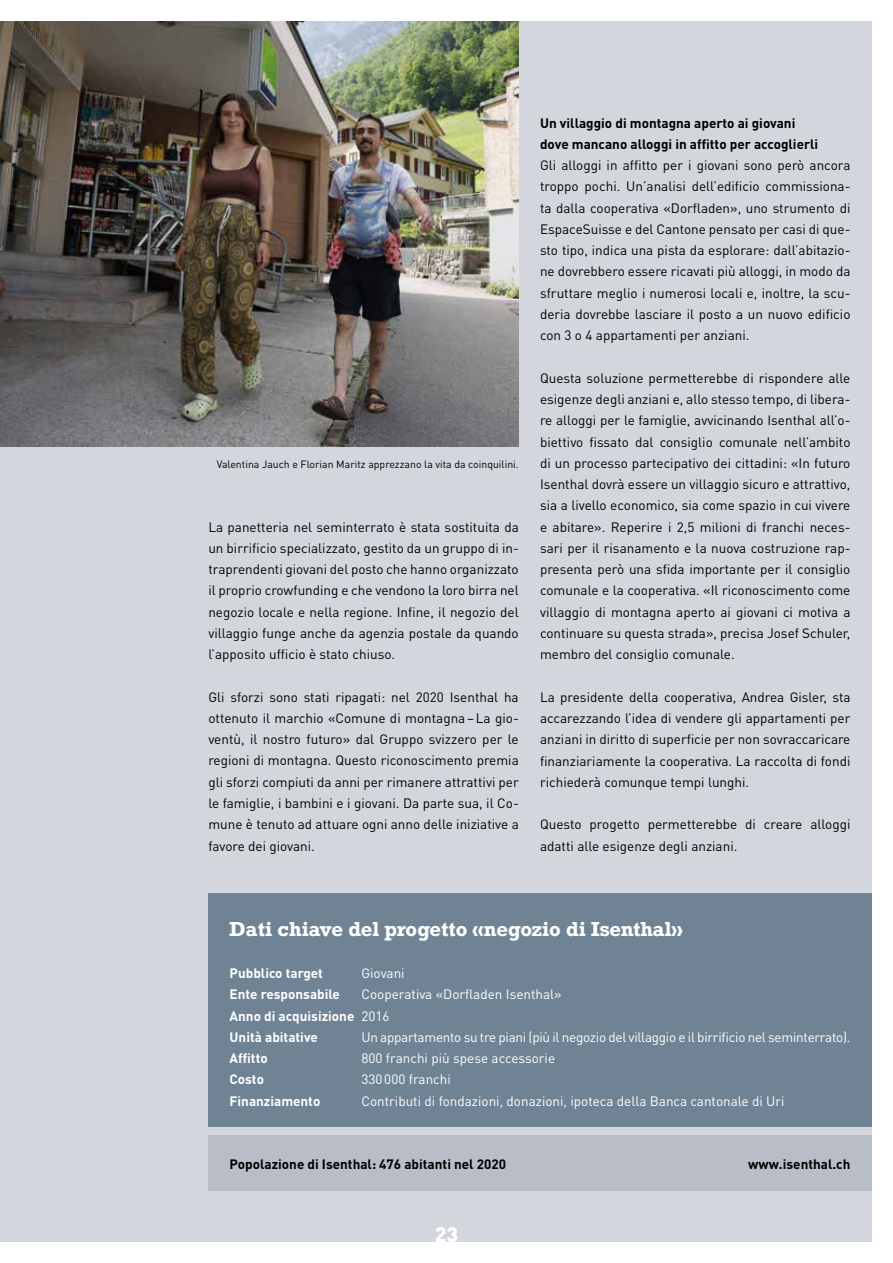
<style>
.page{position:relative;width:893px;height:1263px;background:#fff}
.page>*{position:absolute;margin:0;border:0;box-sizing:border-box;transform-origin:0 0}
.t1{font:900 21px "DINOT";color:#fff}
.t2{font:700 19.05px "Rockwell";color:#fff}
.t3{font:13.5px/21.3px "DINOT";color:#000;text-align:justify}
.t4{font:13.5px/21.3px "DINOT";color:#fff}
.t5{font:700 13.5px/21.3px "DINOT";color:#000}
.t6{font:13.5px "DINOT";letter-spacing:-.02em;color:#fff}
.t7{font:700 13.5px "DINOT";color:#fff}
.t8{font:10.5px "DINOT";color:#000}
.s1{font-weight:700}
</style>
<div class="page">
<div style="left:0;top:21px;width:872px;height:1221px;background:#d4d6dd"></div>
<div style="left:208px;top:893px;width:664px;height:234px;background:#708395"></div>
<div style="left:208px;top:1135px;width:664px;height:56px;background:#b8bdc7"></div>
<img style="left:0;top:21px;width:519px;height:425px">
<p class="t8" style="left:217px;top:457px;width:304px">Valentina Jauch e Florian Maritz apprezzano la vita da coinquilini.</p>
<p class="t3" style="left:208px;top:515px;width:312px">La panetteria nel seminterrato è stata sostituita da un birrificio specializzato, gestito da un gruppo di in&shy;traprendenti giovani del posto che hanno organizzato il proprio crowfunding e che vendono la loro birra nel negozio locale e nella regione. Infine, il negozio del villaggio funge anche da agenzia postale da quando l’apposito ufficio è stato chiuso.</p>
<p class="t3" style="left:208px;top:686px;width:312px">Gli sforzi sono stati ripagati: nel 2020 Isenthal ha ottenuto il marchio «Comune di montagna–La gio&shy;ventù, il nostro futuro» dal Gruppo svizzero per le regioni di montagna. Questo riconoscimento premia gli sforzi compiuti da anni per rimanere attrattivi per le famiglie, i bambini e i giovani. Da parte sua, il Co&shy;mune è tenuto ad attuare ogni anno delle iniziative a favore dei giovani.</p>
<p class="t5" style="left:540px;top:112px;width:280px">Un villaggio di montagna aperto ai giovani dove mancano alloggi in affitto per accoglierli</p>
<p class="t3" style="left:540px;top:154px;width:312px">Gli alloggi in affitto per i giovani sono però ancora troppo pochi. Un’analisi dell’edificio commissiona&shy;ta dalla cooperativa «Dorfladen», uno strumento di EspaceSuisse e del Cantone pensato per casi di que&shy;sto tipo, indica una pista da esplorare: dall’abitazio&shy;ne dovrebbero essere ricavati più alloggi, in modo da sfruttare meglio i numerosi locali e, inoltre, la scu&shy;deria dovrebbe lasciare il posto a un nuovo edificio con 3 o 4 appartamenti per anziani.</p>
<p class="t3" style="left:540px;top:367px;width:312px">Questa soluzione permetterebbe di rispondere alle esigenze degli anziani e, allo stesso tempo, di libera&shy;re alloggi per le famiglie, avvicinando Isenthal all’o&shy;biettivo fissato dal consiglio comunale nell’ambito di un processo partecipativo dei cittadini: «In futuro Isenthal dovrà essere un villaggio sicuro e attrattivo, sia a livello economico, sia come spazio in cui vivere e abitare». Reperire i 2,5 milioni di franchi neces&shy;sari per il risanamento e la nuova costruzione rap&shy;presenta però una sfida importante per il consiglio comunale e la cooperativa. «Il riconoscimento come villaggio di montagna aperto ai giovani ci motiva a continuare su questa strada», precisa Josef Schuler, membro del consiglio comunale.</p>
<p class="t3" style="left:540px;top:686px;width:312px">La presidente della cooperativa, Andrea Gisler, sta accarezzando l’idea di vendere gli appartamenti per anziani in diritto di superficie per non sovraccaricare finanziariamente la cooperativa. La raccolta di fondi richiederà comunque tempi lunghi.</p>
<p class="t3" style="left:540px;top:813px;width:312px">Questo progetto permetterebbe di creare alloggi adatti alle esigenze degli anziani.</p>
<h2 class="t2" style="left:230px;top:916px;width:455px">Dati chiave del progetto «negozio di Isenthal»</h2>
<p class="t7" style="left:230px;top:964px;width:95px">Pubblico target</p>
<p class="t4" style="left:361px;top:962px;width:45px">Giovani</p>
<p class="t7" style="left:230px;top:985px;width:112px">Ente responsabile</p>
<p class="t4" style="left:230px;top:983px;width:334px;text-indent:132px">Cooperativa «Dorfladen Isenthal»<br><span class="s1">Anno di acquisizione</span> 2016<br><span class="s1">Unità abitative</span></p>
<p class="t6" style="left:361px;top:1028px;width:490px">Un appartamento su tre piani (più il negozio del villaggio e il birrificio nel seminterrato).</p>
<p class="t7" style="left:230px;top:1049px;width:40px">Affitto</p>
<p class="t4" style="left:361px;top:1047px;width:195px">800 franchi più spese accessorie</p>
<p class="t7" style="left:230px;top:1070px;width:36px">Costo</p>
<p class="t4" style="left:361px;top:1068px;width:91px">330000 franchi</p>
<p class="t7" style="left:230px;top:1091px;width:92px">Finanziamento</p>
<p class="t4" style="left:361px;top:1089px;width:425px">Contributi di fondazioni, donazioni, ipoteca della Banca cantonale di Uri</p>
<p class="t5" style="left:230px;top:1153px;width:278px">Popolazione di Isenthal: 476 abitanti nel 2020</p>
<p class="t5" style="left:748px;top:1153px;width:104px">www.isenthal.ch</p>
<h1 class="t1" style="left:435px;top:1220px;width:25px">23</h1>
</div>
